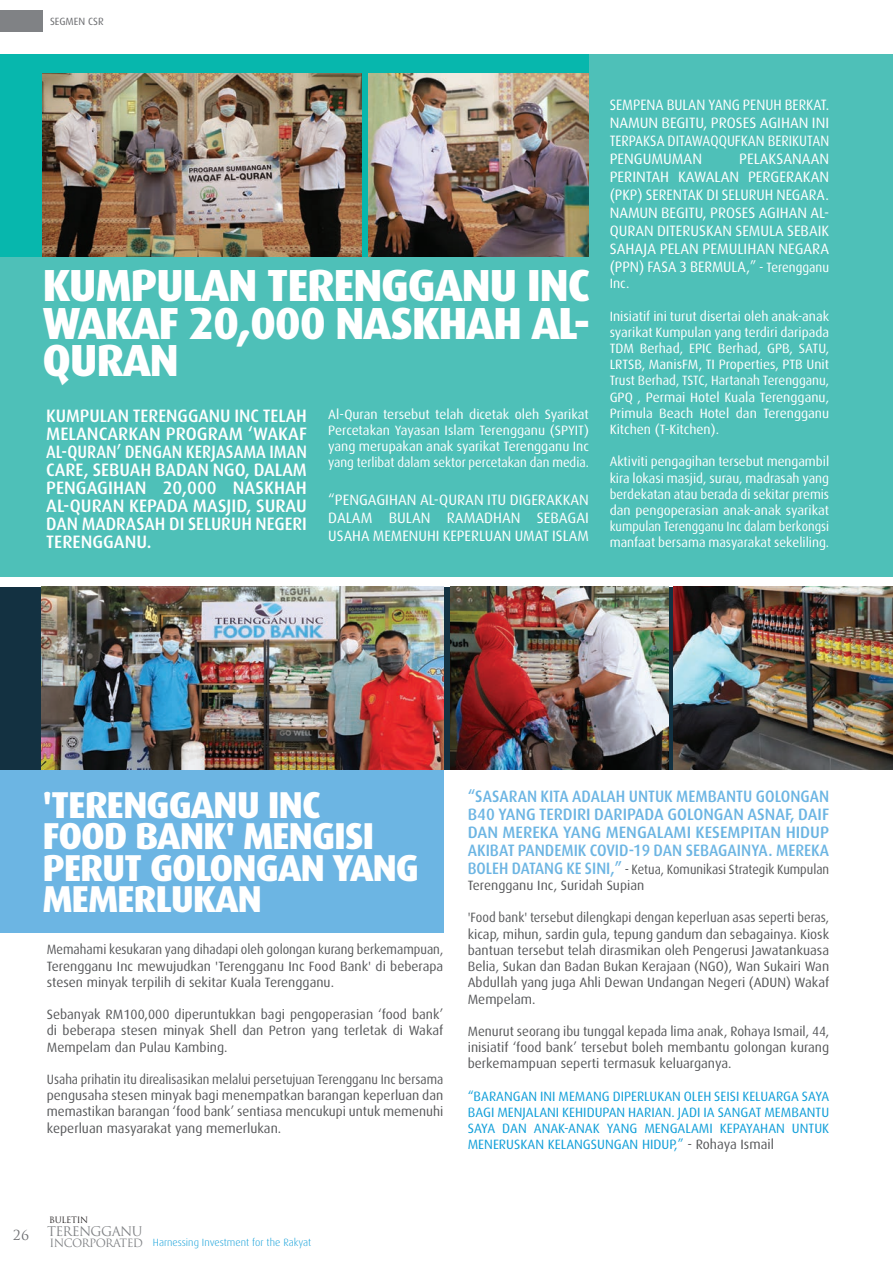
<style>
.page{position:relative;width:893px;height:1263px;background:#fff}
.page>*{position:absolute;margin:0;border:0;box-sizing:border-box;transform-origin:0 0}
.t1{font:800 45px/37.5px "Dax";letter-spacing:-.03em;color:#fff;text-align:justify}
.t2{font:800 37.5px/31.5px "Dax";letter-spacing:-.03em;color:#fff}
.t3{font:500 18px/18px "Dax";color:#fff;text-align:justify}
.t4{font:500 16.5px/18px "Dax";color:#6cb5e3;text-align:justify;scale:.94 1}
.t5{font:15px/18px "Dax";color:#fff;text-align:justify}
.t6{font:15px/18px "Dax";color:#fff;text-align:justify;scale:.93 1}
.t7{font:13.5px/16.2px "Dax";color:#fff;text-align:justify}
.t8{font:13.5px/16.2px "Dax";color:#57585a;text-align:justify;scale:.92 1}
.t9{font:13.5px/16.2px "Dax";color:#57585a;text-align:justify}
.t10{font:13.5px/16.2px "Dax";color:#57585a;text-align:justify;scale:.94 1}
.t11{font:13.5px/16.2px "Dax";color:#119fd9;text-align:justify}
.t12{font:13.5px/16.2px "Dax";color:#57585a;text-align:justify;scale:.93 1}
.t13{font:13.5px "Trajan";color:#6c6d70}
.t14{font:12.9px "Trajan";letter-spacing:-.05em;color:#808285}
.t15{font:11.1px "Trajan";letter-spacing:-.05em;color:#808285}
.t16{font:300 10.5px "Dax";color:#119fd9}
.t17{font:10.5px "Dax";color:#6c6d70}
.t18{font:8.55px "Trajan";letter-spacing:-.04em;color:#231f20}
.s1{font-size:13.5px}
.s2{font-weight:500;font-size:16.5px;color:#6cb5e3}
.s3{color:#57585a}
</style>
<div class="page">
<div style="left:0;top:719px;width:443px;height:214px;background:#6cb5e3"></div>
<div style="left:0;top:54px;width:893px;height:522px;background:#4ec0b8"></div>
<div style="left:0;top:54px;width:589px;height:202px;background:#07b7ad"></div>
<img style="left:43px;top:74px;width:319px;height:182px">
<img style="left:368px;top:74px;width:221px;height:182px">
<div style="left:0;top:11px;width:43px;height:21px;background:#808285"></div>
<div style="left:0;top:587px;width:893px;height:182px;background:#133141"></div>
<img style="left:674px;top:587px;width:219px;height:182px">
<img style="left:41px;top:587px;width:402px;height:182px">
<img style="left:451px;top:587px;width:217px;height:182px">
<p class="t17" style="left:50px;top:16px;width:55px">SEGMEN CSR</p>
<p class="t1" style="left:43px;top:267px;width:549px">KUMPULAN TERENGGANU INC WAKAF 20,000 NASKHAH AL-QURAN</p>
<p class="t3" style="left:46px;top:407px;width:262px">KUMPULAN TERENGGANU INC TELAH MELANCARKAN PROGRAM ‘WAKAF AL-QURAN’ DENGAN KERJASAMA IMAN CARE, SEBUAH BADAN NGO, DALAM PENGAGIHAN 20,000 NASKHAH AL-QURAN KEPADA MASJID, SURAU DAN MADRASAH DI SELURUH NEGERI TERENGGANU.</p>
<p class="t7" style="left:328px;top:406px;width:262px">Al-Quran tersebut telah dicetak oleh Syarikat Percetakan Yayasan Islam Terengganu (SPYIT) yang merupakan anak syarikat Terengganu Inc yang terlibat dalam sektor percetakan dan media.</p>
<p class="t5" style="left:328px;top:491px;width:262px">“PENGAGIHAN AL-QURAN ITU DIGERAKKAN DALAM BULAN RAMADHAN SEBAGAI USAHA MEMENUHI KEPERLUAN UMAT ISLAM</p>
<p class="t6" style="left:610px;top:96px;width:238px">SEMPENA BULAN YANG PENUH BERKAT.<br>NAMUN BEGITU, PROSES AGIHAN INI TERPAKSA DITAWAQQUFKAN BERIKUTAN PENGUMUMAN</p>
<p class="t5" style="left:610px;top:150px;width:221px;text-indent:129px">PELAKSANAAN PERINTAH KAWALAN PERGERAKAN (PKP) SERENTAK DI SELURUH NEGARA.<br>NAMUN BEGITU, PROSES AGIHAN AL-QURAN DITERUSKAN SEMULA SEBAIK SAHAJA PELAN PEMULIHAN NEGARA (PPN) FASA 3 BERMULA,” <span class="s1">- Terengganu</span></p>
<p class="t7" style="left:610px;top:276px;width:21px">Inc.</p>
<p class="t7" style="left:610px;top:308px;width:221px">Inisiatif ini turut disertai oleh anak-anak syarikat Kumpulan yang terdiri daripada TDM Berhad, EPIC Berhad, GPB, SATU, LRTSB, ManisFM, TI Properties, PTB Unit Trust Berhad, TSTC, Hartanah Terengganu, GPQ , Permai Hotel Kuala Terengganu, Primula Beach Hotel dan Terengganu Kitchen (T-Kitchen).</p>
<p class="t7" style="left:610px;top:454px;width:221px">Aktiviti pengagihan tersebut mengambil kira lokasi masjid, surau, madrasah yang berdekatan atau berada di sekitar premis dan pengoperasian anak-anak syarikat kumpulan Terengganu Inc dalam berkongsi manfaat bersama masyarakat sekeliling.</p>
<p class="t2" style="left:43px;top:789px;width:378px">'TERENGGANU INC<br>FOOD BANK' MENGISI<br>PERUT GOLONGAN YANG<br>MEMERLUKAN</p>
<p class="t12" style="left:47px;top:942px;width:428px">Memahami kesukaran yang dihadapi oleh golongan kurang berkemampuan, Terengganu Inc mewujudkan 'Terengganu Inc Food Bank' di beberapa stesen minyak terpilih di sekitar Kuala Terengganu.</p>
<p class="t9" style="left:47px;top:1006px;width:398px">Sebanyak RM100,000 diperuntukkan bagi pengoperasian ‘food bank’ di beberapa stesen minyak Shell dan Petron yang terletak di Wakaf Mempelam dan Pulau Kambing.</p>
<p class="t8" style="left:47px;top:1071px;width:432px">Usaha prihatin itu direalisasikan melalui persetujuan Terengganu Inc bersama pengusaha stesen minyak bagi menempatkan barangan keperluan dan memastikan barangan ‘food bank’ sentiasa mencukupi untuk memenuhi keperluan masyarakat yang memerlukan.</p>
<p class="t4" style="left:468px;top:787px;width:386px">“SASARAN KITA ADALAH UNTUK MEMBANTU GOLONGAN B40 YANG TERDIRI DARIPADA GOLONGAN ASNAF, DAIF DAN MEREKA YANG MENGALAMI KESEMPITAN HIDUP AKIBAT PANDEMIK COVID-19 DAN SEBAGAINYA. MEREKA</p>
<p class="t8" style="left:468px;top:861px;width:394px"><span class="s2">BOLEH DATANG KE SINI,”</span> - Ketua, Komunikasi Strategik Kumpulan<br>Terengganu Inc, Suridah Supian</p>
<p class="t10" style="left:468px;top:910px;width:386px">'Food bank' tersebut dilengkapi dengan keperluan asas seperti beras, kicap, mihun, sardin gula, tepung gandum dan sebagainya. Kiosk bantuan tersebut telah dirasmikan oleh Pengerusi Jawatankuasa Belia, Sukan dan Badan Bukan Kerajaan (NGO), Wan Sukairi Wan Abdullah yang juga Ahli Dewan Undangan Negeri (ADUN) Wakaf Mempelam.</p>
<p class="t9" style="left:468px;top:1023px;width:363px">Menurut seorang ibu tunggal kepada lima anak, Rohaya Ismail, 44, inisiatif ‘food bank’ tersebut boleh membantu golongan kurang berkemampuan seperti termasuk keluarganya.</p>
<p class="t11" style="left:468px;top:1088px;width:363px">“BARANGAN INI MEMANG DIPERLUKAN OLEH SEISI KELUARGA SAYA BAGI MENJALANI KEHIDUPAN HARIAN. JADI IA SANGAT MEMBANTU SAYA DAN ANAK-ANAK YANG MENGALAMI KEPAYAHAN UNTUK MENERUSKAN KELANGSUNGAN HIDUP,” <span class="s3">- Rohaya Ismail</span></p>
<p class="t13" style="left:13px;top:1227px;width:18px">26</p>
<p class="t18" style="left:49px;top:1215px;width:41px">BULETIN</p>
<p class="t14" style="left:47px;top:1224px;width:97px">TERENGGANU</p>
<p class="t15" style="left:49px;top:1236px;width:95px">INCORPORATED</p>
<p class="t16" style="left:153px;top:1236px;width:160px">Harnessing Investment for the Rakyat</p>
</div>
